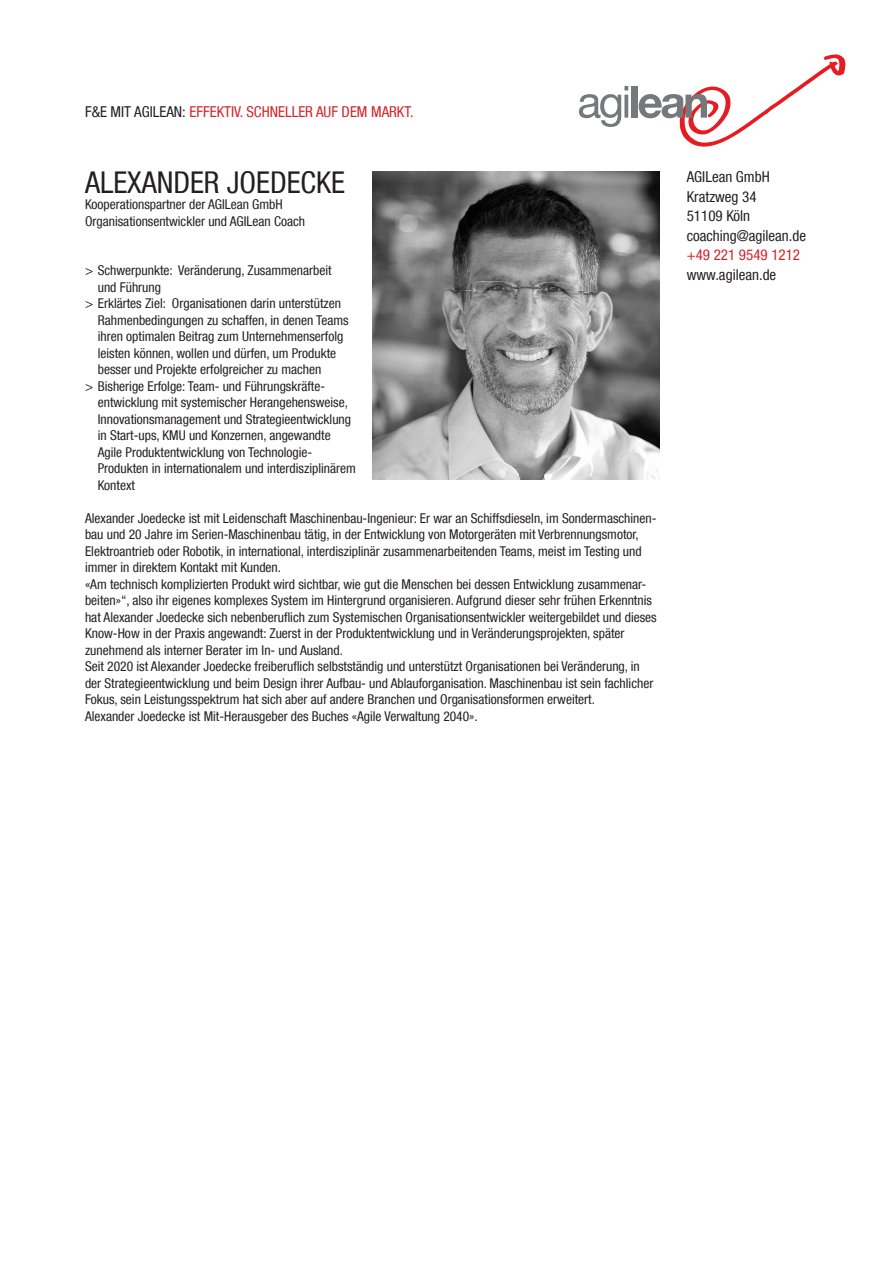
<style>
.page{position:relative;width:893px;height:1263px;background:#fff}
.page>*{position:absolute;margin:0;border:0;box-sizing:border-box;transform-origin:0 0}
.t1{font:condensed 30px "Helvetica Neue LT Com";color:#231f20}
.t2{font:condensed 15px/19.5px "Helvetica Neue LT Com";color:#231f20}
.t3{font:condensed 15px "Helvetica Neue LT Com";color:#d1232a}
.t4{font:condensed 13.5px/16.5px "Helvetica Neue LT Com";color:#231f20}
.s1{color:#231f20}
</style>
<div class="page">
<svg style="left:579px;top:86px;width:49px;height:41px"></svg>
<div style="left:631px;top:86px;width:6px;height:32px;background:#76787b"></div>
<svg style="left:639px;top:54px;width:207px;height:93px"></svg>
<img style="left:372px;top:171px;width:287px;height:308px">
<p class="t3" style="left:85px;top:106px;width:330px"><span class="s1">F&amp;E MIT AGILEAN:</span> EFFEKTIV. SCHNELLER AUF DEM MARKT.</p>
<h1 class="t1" style="left:85px;top:171px;width:262px">ALEXANDER JOEDECKE</h1>
<p class="t4" style="left:85px;top:197px;width:222px">Kooperationspartner der AGILean GmbH<br>Organisationsentwickler und AGILean Coach</p>
<p class="t4" style="left:85px;top:263px;width:248px">&gt; Schwerpunkte: Veränderung, Zusammenarbeit</p>
<p class="t4" style="left:98px;top:280px;width:65px">und Führung</p>
<p class="t4" style="left:85px;top:296px;width:257px">&gt; Erklärtes Ziel: Organisationen darin unterstützen</p>
<p class="t4" style="left:98px;top:313px;width:252px">Rahmenbedingungen zu schaffen, in denen Teams</p>
<p class="t4" style="left:98px;top:329px;width:247px">ihren optimalen Beitrag zum Unternehmenserfolg</p>
<p class="t4" style="left:98px;top:346px;width:240px">leisten können, wollen und dürfen, um Produkte</p>
<p class="t4" style="left:98px;top:362px;width:225px">besser und Projekte erfolgreicher zu machen</p>
<p class="t4" style="left:85px;top:379px;width:242px">&gt; Bisherige Erfolge: Team- und Führungskräfte-</p>
<p class="t4" style="left:98px;top:395px;width:252px">entwicklung mit systemischer Herangehensweise,</p>
<p class="t4" style="left:98px;top:412px;width:255px">Innovationsmanagement und Strategieentwicklung</p>
<p class="t4" style="left:98px;top:428px;width:234px">in Start-ups, KMU und Konzernen, angewandte</p>
<p class="t4" style="left:98px;top:445px;width:216px">Agile Produktentwicklung von Technologie-</p>
<p class="t4" style="left:98px;top:461px;width:260px">Produkten in internationalem und interdisziplinärem</p>
<p class="t4" style="left:98px;top:478px;width:39px">Kontext</p>
<p class="t4" style="left:85px;top:511px;width:573px">Alexander Joedecke ist mit Leidenschaft Maschinenbau-Ingenieur: Er war an Schiffsdieseln, im Sondermaschinen&shy;bau und 20 Jahre im Serien-Maschinenbau tätig, in der Entwicklung von Motorgeräten mit Verbrennungsmotor, Elektroantrieb oder Robotik, in international, interdisziplinär zusammenarbeitenden Teams, meist im Testing und immer in direktem Kontakt mit Kunden.<br>«Am technisch komplizierten Produkt wird sichtbar, wie gut die Menschen bei dessen Entwicklung zusammenar&shy;beiten»“, also ihr eigenes komplexes System im Hintergrund organisieren. Aufgrund dieser sehr frühen Erkenntnis hat Alexander Joedecke sich nebenberuflich zum Systemischen Organisationsentwickler weitergebildet und dieses Know-How in der Praxis angewandt: Zuerst in der Produktentwicklung und in Veränderungsprojekten, später zunehmend als interner Berater im In- und Ausland.<br>Seit 2020 ist Alexander Joedecke freiberuflich selbstständig und unterstützt Organisationen bei Veränderung, in der Strategieentwicklung und beim Design ihrer Aufbau- und Ablauforganisation. Maschinenbau ist sein fachlicher Fokus, sein Leistungsspektrum hat sich aber auf andere Branchen und Organisationsformen erweitert.<br>Alexander Joedecke ist Mit-Herausgeber des Buches «Agile Verwaltung 2040».</p>
<p class="t2" style="left:687px;top:168px;width:121px">AGILean GmbH<br>Kratzweg 34<br>51109 Köln coaching@agilean.de</p>
<p class="t3" style="left:687px;top:249px;width:115px">+49 221 9549 1212</p>
<p class="t2" style="left:687px;top:266px;width:91px">www.agilean.de</p>
</div>
